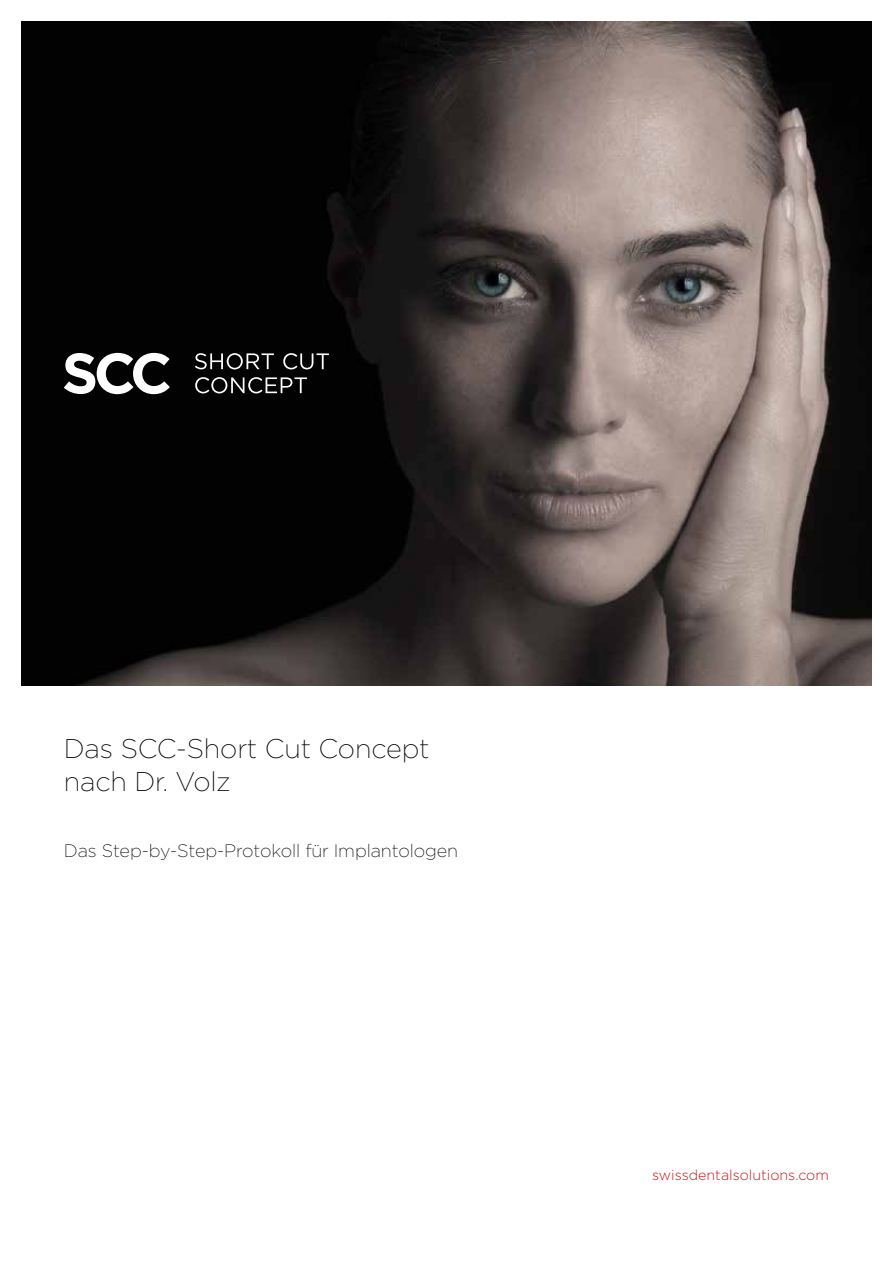
<style>
.page{position:relative;width:893px;height:1263px;background:#fff}
.page>*{position:absolute;margin:0;border:0;box-sizing:border-box;transform-origin:0 0}
.t1{font:200 27px/33px "Gotham";letter-spacing:-.005em;color:#000}
.t2{font:200 18px "Gotham";letter-spacing:-.005em;color:#000}
.t3{font:300 14.25px "Gotham";color:#cd171a}
</style>
<div class="page">
<img style="left:21px;top:21px;width:851px;height:665px">
<svg style="left:195px;top:377px;width:112px;height:16px;background:#424242"></svg>
<svg style="left:195px;top:353px;width:134px;height:16px;background:#3d3d3d"></svg>
<svg style="left:64px;top:353px;width:106px;height:41px"></svg>
<h1 class="t1" style="left:64px;top:731px;width:367px">Das SCC-Short Cut Concept nach Dr. Volz</h1>
<p class="t2" style="left:64px;top:839px;width:396px">Das Step-by-Step-Protokoll für Implantologen</p>
<p class="t3" style="left:652px;top:1166px;width:178px">swissdentalsolutions.com</p>
</div>
